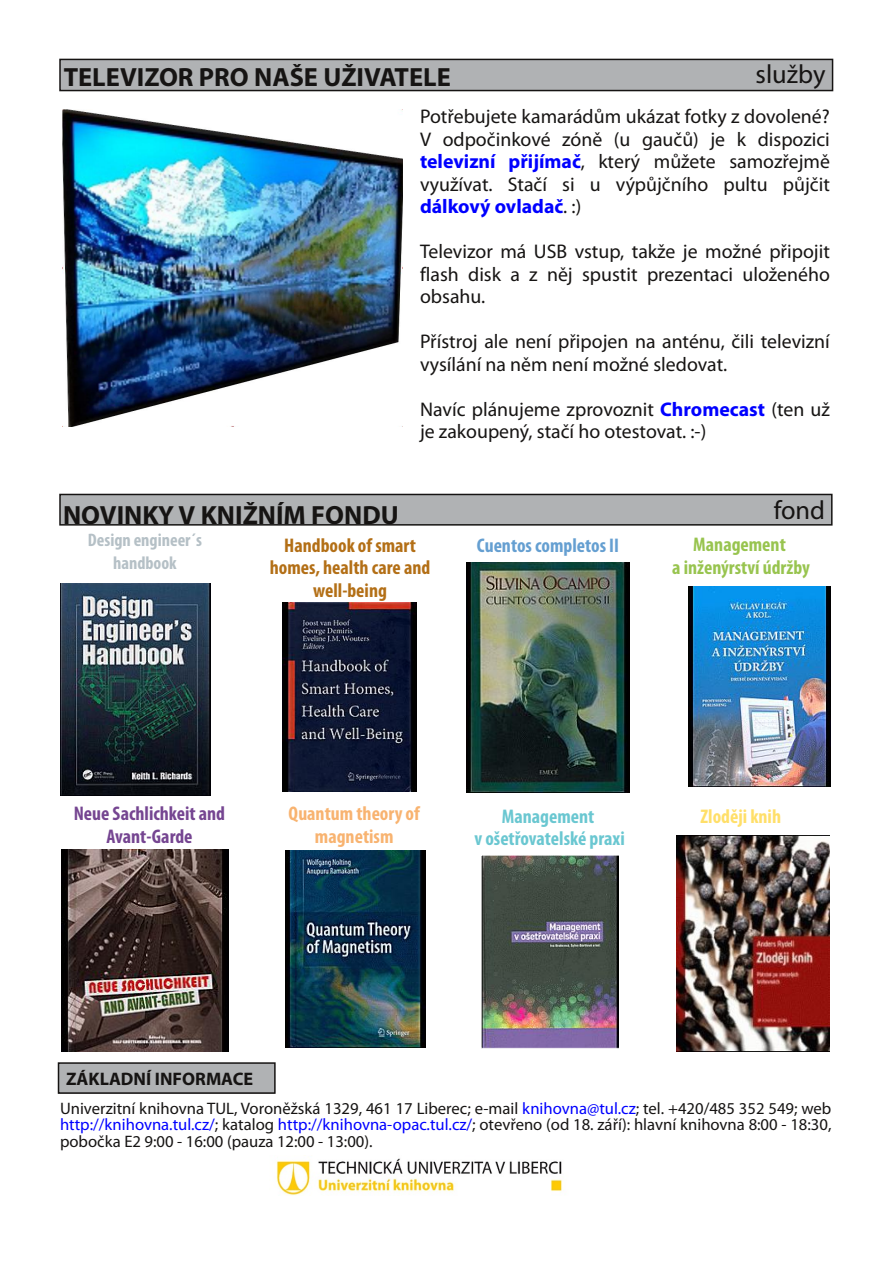
<style>
.page{position:relative;width:893px;height:1263px;background:#fff}
.page>*{position:absolute;margin:0;border:0;box-sizing:border-box;transform-origin:0 0}
.t1{font:700 26.4px "Myriad Pro";color:#161413}
.t2{font:26.4px "Myriad Pro";color:#161413}
.t3{font:19.8px/22.5px "Myriad Pro";color:#161413;text-align:justify}
.t4{font:700 condensed 19.8px/22.5px "Myriad Pro";color:#b36f16;text-align:center}
.t5{font:700 condensed 19.8px/22.5px "Myriad Pro";color:#754591;text-align:center}
.t6{font:700 condensed 19.8px/22.5px "Myriad Pro";color:#6ac7d1;text-align:center}
.t7{font:700 condensed 19.8px/22.5px "Myriad Pro";color:#98c44f;text-align:center}
.t8{font:700 condensed 19.8px/22.5px "Myriad Pro";color:#f8b370;text-align:center}
.t9{font:700 condensed 19.8px "Myriad Pro";color:#659fd1}
.t10{font:700 condensed 19.8px "Myriad Pro";color:#ffdf69}
.t11{font:700 condensed 18.15px/22.5px "Myriad Pro";color:#b5c0c6;text-align:center}
.t12{font:700 18.15px "Myriad Pro";color:#161413}
.t13{font:16.65px/16.5px "Myriad Pro";color:#161413;text-align:justify}
.s1{font-weight:700;color:#00f}
.s2{color:#00f}
</style>
<div class="page">
<div style="left:60px;top:59px;width:772px;height:32px;background:#b0b2b4"></div>
<div style="left:59px;top:59px;width:774px;height:32px;border:2px solid #161413"></div>
<div style="left:60px;top:494px;width:772px;height:31px;background:#b0b2b4"></div>
<div style="left:59px;top:494px;width:773px;height:32px;border:2px solid #161413"></div>
<div style="left:58px;top:1063px;width:217px;height:30px;background:#b0b2b4"></div>
<div style="left:58px;top:1062px;width:218px;height:32px;border:2px solid #161413"></div>
<img style="left:276px;top:1158px;width:286px;height:37px">
<img style="left:61px;top:583px;width:150px;height:212px">
<img style="left:282px;top:602px;width:134px;height:190px">
<img style="left:466px;top:562px;width:163px;height:231px">
<img style="left:688px;top:587px;width:142px;height:200px">
<img style="left:61px;top:850px;width:167px;height:201px">
<img style="left:285px;top:850px;width:140px;height:198px">
<img style="left:483px;top:857px;width:135px;height:189px">
<div style="left:481px;top:855px;width:157px;height:193px;border:1px solid #fff"></div>
<img style="left:677px;top:835px;width:153px;height:216px">
<img style="left:63px;top:109px;width:339px;height:318px">
<h1 class="t1" style="left:64px;top:66px;width:388px">TELEVIZOR PRO NAŠE UŽIVATELE</h1>
<p class="t3" style="left:420px;top:107px;width:411px">Potřebujete kamarádům ukázat fotky z dovolené?<br>V odpočinkové zóně (u gaučů) je k dispozici <span class="s1">televizní přijímač</span>, který můžete samozřejmě využívat. Stačí si u výpůjčního pultu půjčit <span class="s1">dálkový ovladač</span>. :)</p>
<p class="t3" style="left:420px;top:242px;width:411px">Televizor má USB vstup, takže je možné připojit flash disk a z něj spustit prezentaci uloženého obsahu.</p>
<p class="t3" style="left:420px;top:332px;width:411px">Přístroj ale není připojen na anténu, čili televizní vysílání na něm není možné sledovat.</p>
<p class="t3" style="left:420px;top:400px;width:411px">Navíc plánujeme zprovoznit <span class="s1">Chromecast</span> (ten už je zakoupený, stačí ho otestovat. :-)</p>
<h1 class="t2" style="left:756px;top:64px;width:71px">služby</h1>
<h1 class="t1" style="left:63px;top:504px;width:337px">NOVINKY V KNIŽNÍM FONDU</h1>
<h1 class="t2" style="left:774px;top:499px;width:53px">fond</h1>
<p class="t11" style="left:88px;top:530px;width:116px">Design engineer´s handbook</p>
<p class="t4" style="left:270px;top:536px;width:162px">Handbook of smart homes, health care and well-being</p>
<p class="t9" style="left:477px;top:537px;width:144px">Cuentos completos II</p>
<p class="t7" style="left:672px;top:535px;width:139px">Management<br>a inženýrství údržby</p>
<p class="t8" style="left:289px;top:804px;width:133px">Quantum theory of magnetism</p>
<p class="t5" style="left:74px;top:804px;width:153px">Neue Sachlichkeit and<br>Avant-Garde</p>
<p class="t6" style="left:474px;top:807px;width:152px">Management<br>v ošetřovatelské praxi</p>
<p class="t10" style="left:701px;top:808px;width:82px">Zloději knih</p>
<p class="t12" style="left:66px;top:1072px;width:189px">ZÁKLADNÍ INFORMACE</p>
<p class="t13" style="left:60px;top:1101px;width:773px">Univerzitní knihovna TUL, Voroněžská 1329, 461 17 Liberec; e-mail <span class="s2">knihovna@tul.cz</span>; tel. +420/485 352 549; web <span class="s2">http://knihovna.tul.cz/</span>; katalog <span class="s2">http://knihovna-opac.tul.cz/</span>; otevřeno (od 18. září): hlavní knihovna 8:00 - 18:30, pobočka E2 9:00 - 16:00 (pauza 12:00 - 13:00).</p>
</div>
